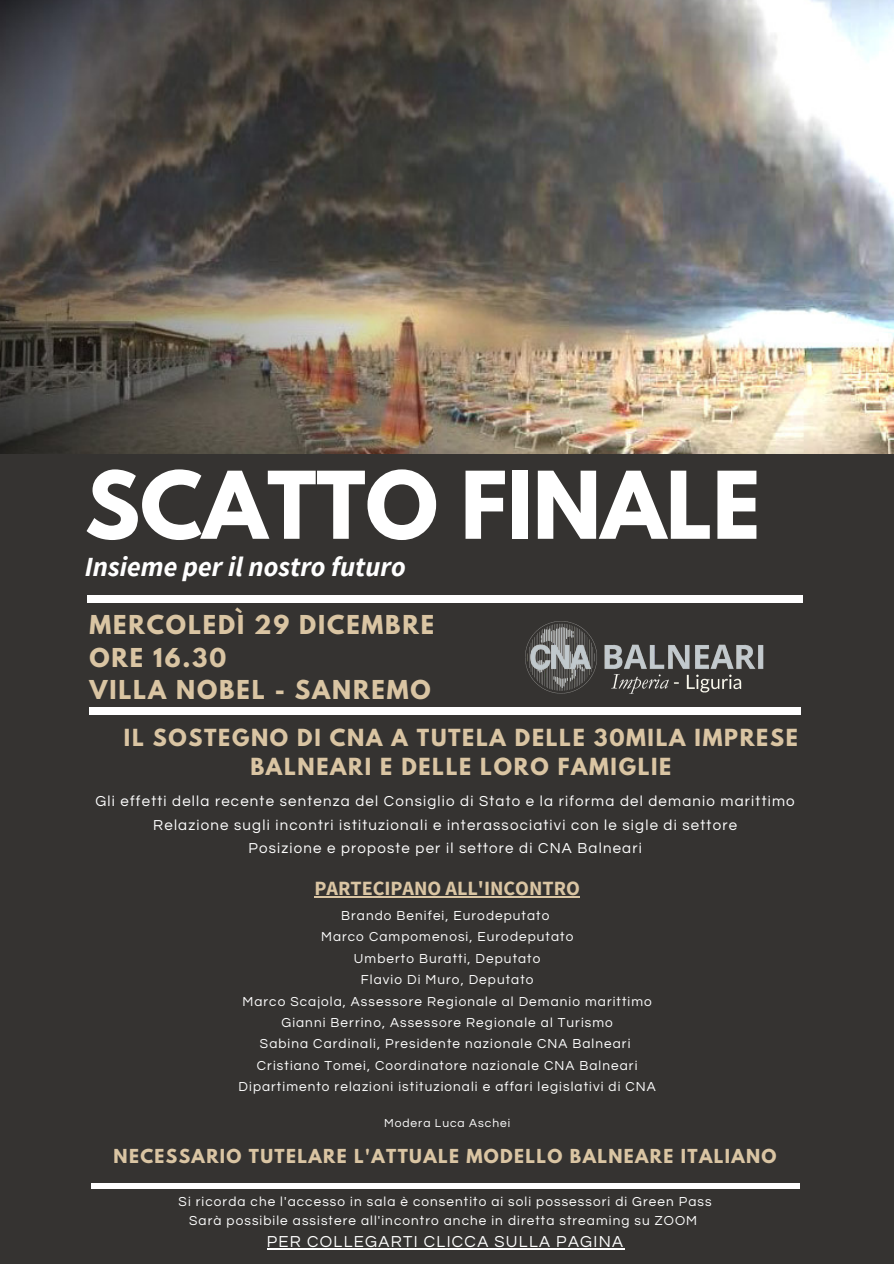
<style>
.page{position:relative;width:894px;height:1264px;background:#fff}
.page>*{position:absolute;margin:0;border:0;box-sizing:border-box;transform-origin:0 0}
.t1{font:700 82.5px "League Spartan";color:#fff}
.t2{font:italic 700 27.6px "Source Sans Pro";color:#fff}
.t3{font:700 23.1px "League Spartan";letter-spacing:.08em;color:#dac5a3}
.t4{font:700 20.85px/29.2px "League Spartan";letter-spacing:.08em;color:#dac5a3;text-align:center}
.t5{font:700 20.25px "Source Sans Pro";color:#dac5a3}
.t6{font:700 17.1px "League Spartan";letter-spacing:.08em;color:#dac5a3}
.t7{font:16.5px "Questrial";letter-spacing:.08em;color:#fff}
.t8{font:15px "Questrial";letter-spacing:.08em;color:#fff}
.t9{font:13.5px "Questrial";letter-spacing:.08em;color:#fff}
.t10{font:12px "Questrial";letter-spacing:.08em;color:#fff}
</style>
<div class="page">
<img style="left:0;top:0;width:893px;height:454px">
<div style="left:0;top:454px;width:893px;height:809px;background:#353331"></div>
<div style="left:87px;top:595px;width:715px;height:8px;background:#fff"></div>
<div style="left:89px;top:707px;width:711px;height:8px;background:#fff"></div>
<img style="left:525px;top:602px;width:278px;height:110px">
<hr style="left:314px;top:896px;width:265px;height:1px;background:#dac5a3">
<hr style="left:267px;top:1248px;width:157px;height:1px;background:#fff">
<hr style="left:424px;top:1248px;width:200px;height:1px;background:#fff">
<div style="left:91px;top:1182px;width:708px;height:6px;background:#fff"></div>
<p class="t1" style="left:85px;top:464px;width:677px">SCATTO FINALE</p>
<p class="t2" style="left:85px;top:549px;width:322px">Insieme per il nostro futuro</p>
<p class="t3" style="left:89px;top:613px;width:346px">MERCOLEDÌ 29 DICEMBRE</p>
<p class="t3" style="left:89px;top:645px;width:138px">ORE 16.30</p>
<p class="t3" style="left:89px;top:678px;width:342px">VILLA NOBEL - SANREMO</p>
<p class="t4" style="left:124px;top:725px;width:675px">IL SOSTEGNO DI CNA A TUTELA DELLE 30MILA IMPRESE<br>BALNEARI E DELLE LORO FAMIGLIE</p>
<p class="t8" style="left:95px;top:793px;width:700px">Gli effetti della recente sentenza del Consiglio di Stato e la riforma del demanio marittimo</p>
<p class="t8" style="left:153px;top:817px;width:585px">Relazione sugli incontri istituzionali e interassociativi con le sigle di settore</p>
<p class="t8" style="left:248px;top:841px;width:395px">Posizione e proposte per il settore di CNA Balneari</p>
<p class="t5" style="left:314px;top:875px;width:267px">PARTECIPANO ALL'INCONTRO</p>
<p class="t9" style="left:341px;top:908px;width:210px">Brando Benifei, Eurodeputato</p>
<p class="t9" style="left:321px;top:930px;width:254px">Marco Campomenosi, Eurodeputato</p>
<p class="t9" style="left:354px;top:951px;width:188px">Umberto Buratti, Deputato</p>
<p class="t9" style="left:361px;top:973px;width:174px">Flavio Di Muro, Deputato</p>
<p class="t9" style="left:242px;top:994px;width:411px">Marco Scajola, Assessore Regionale al Demanio marittimo</p>
<p class="t9" style="left:281px;top:1015px;width:333px">Gianni Berrino, Assessore Regionale al Turismo</p>
<p class="t9" style="left:260px;top:1037px;width:372px">Sabina Cardinali, Presidente nazionale CNA Balneari</p>
<p class="t9" style="left:257px;top:1058px;width:382px">Cristiano Tomei, Coordinatore nazionale CNA Balneari</p>
<p class="t9" style="left:238px;top:1080px;width:418px">Dipartimento relazioni istituzionali e affari legislativi di CNA</p>
<p class="t10" style="left:384px;top:1116px;width:128px">Modera Luca Aschei</p>
<p class="t6" style="left:114px;top:1147px;width:664px">NECESSARIO TUTELARE L'ATTUALE MODELLO BALNEARE ITALIANO</p>
<p class="t9" style="left:178px;top:1194px;width:534px">Si ricorda che l'accesso in sala è consentito ai soli possessori di Green Pass</p>
<p class="t9" style="left:189px;top:1213px;width:509px">Sarà possibile assistere all'incontro anche in diretta streaming su ZOOM</p>
<p class="t7" style="left:267px;top:1233px;width:357px">PER COLLEGARTI CLICCA SULLA PAGINA</p>
</div>
